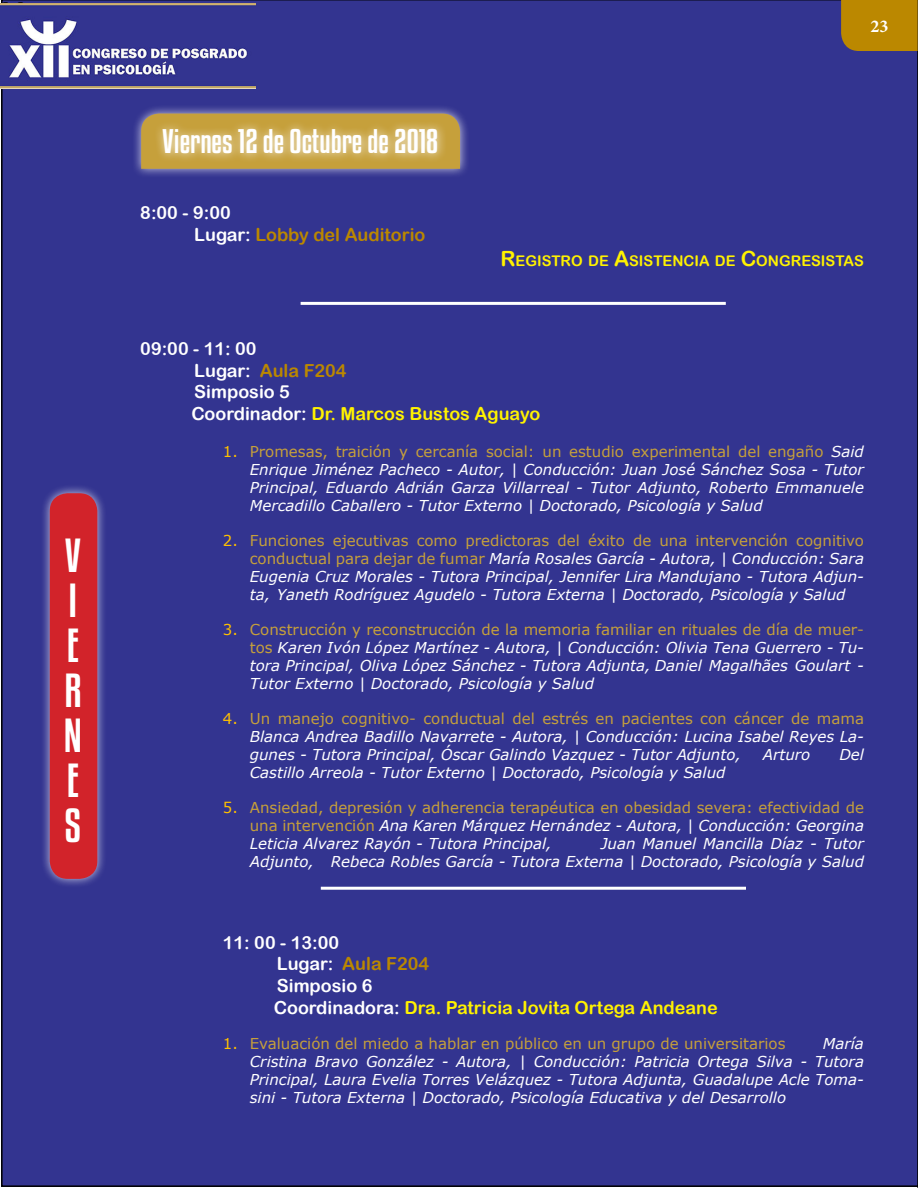
<style>
.page{position:relative;width:918px;height:1188px;background:#fff}
.page>*{position:absolute;margin:0;border:0;box-sizing:border-box;transform-origin:0 0}
.t1{font:42px/45px "Kenyan Coffee Rg";color:#fff;text-align:justify}
.t2{font:30px "Kenyan Coffee Rg";color:#fff}
.t3{font:18px/21.6px "Arial Rounded MT Bold";color:#fff}
.t4{font:18px/21.6px "Arial Rounded MT Bold";color:#b80}
.t5{font:18px "Minion Pro";color:#000}
.t6{font:700 18px "Minion Pro";color:#fff}
.t7{font:italic 15px/18px "Verdana";color:#fff;text-align:justify}
.t8{font:15px "Verdana";color:#c6a03b}
.t9{font:14.7px "Arial Rounded MT Bold";color:#fff200}
.s1{color:#fff}
.s2{font-size:21px}
.s3{color:#b80}
.s4{color:#fff200}
.s5{font-style:normal;color:#ffc000}
.s6{font-style:normal;color:#c6a03b}
.s7{color:#ffc000}
</style>
<div class="page">
<div style="left:1px;top:0;width:840px;height:1187px;background:#333490"></div>
<img style="left:1px;top:4px;width:255px;height:85px">
<div style="left:841px;top:0;width:77px;height:1188px;background:#333490"></div>
<div style="left:40px;top:484px;width:67px;height:405px;background:#fff;opacity:.75"></div>
<div style="left:50px;top:493px;width:47px;height:386px;background:#d2232a;border-radius:18px"></div>
<div style="left:132px;top:104px;width:338px;height:74px;background:#fff;opacity:.75"></div>
<svg style="left:141px;top:114px;width:319px;height:55px"></svg>
<div style="left:154px;top:120px;width:293px;height:43px;background:#fff;opacity:.75"></div>
<hr style="left:301px;top:302px;width:425px;height:3px;background:#fff">
<hr style="left:321px;top:887px;width:425px;height:3px;background:#fff">
<p class="t5" style="left:3px;top:-4px;width:31px">JuJu</p>
<h1 class="t1" style="left:64px;top:533px;width:20px">V I E R N E S</h1>
<h2 class="t2" style="left:163px;top:123px;width:277px">Viernes 12 de Octubre de 2018</h2>
<p class="t4" style="left:194px;top:202px;width:233px;text-indent:-54px"><span class="s1">8:00 - 9:00<br>Lugar:</span> Lobby del Auditorio</p>
<p class="t6" style="left:870px;top:14px;width:19px">23</p>
<p class="t9" style="left:501px;top:252px;width:365px"><span class="s2">R</span>EGISTRO DE <span class="s2">A</span>SISTENCIA DE <span class="s2">C</span>ONGRESISTAS</p>
<p class="t3" style="left:191px;top:338px;width:351px;text-indent:-51px">09:00 - 11: 00<br>Lugar: <span class="s3">Aula F204<br></span>Simposio 5<br>Coordinador: <span class="s4">Dr. Marcos Bustos Aguayo</span></p>
<p class="t7" style="left:250px;top:442px;width:616px;text-indent:-27px"><span class="s5">1.</span> <span class="s6">Promesas, traición y cercanía social: un estudio experimental del engaño</span> Said Enrique Jiménez Pacheco - Autor, | Conducción: Juan José Sánchez Sosa - Tutor Principal, Eduardo Adrián Garza Villarreal - Tutor Adjunto, Roberto Emmanuele Mercadillo Caballero - Tutor Externo | Doctorado, Psicología y Salud</p>
<p class="t7" style="left:250px;top:531px;width:616px;text-indent:-27px"><span class="s5">2.</span> <span class="s6">Funciones ejecutivas como predictoras del éxito de una intervención cognitivo conductual para dejar de fumar</span> María Rosales García - Autora, | Conducción: Sara Eugenia Cruz Morales - Tutora Principal, Jennifer Lira Mandujano - Tutora Adjun&shy;ta, Yaneth Rodríguez Agudelo - Tutora Externa | Doctorado, Psicología y Salud</p>
<p class="t7" style="left:250px;top:620px;width:616px;text-indent:-27px"><span class="s5">3.</span> <span class="s6">Construcción y reconstrucción de la memoria familiar en rituales de día de muer&shy;tos</span> Karen Ivón López Martínez - Autora, | Conducción: Olivia Tena Guerrero - Tu&shy;tora Principal, Oliva López Sánchez - Tutora Adjunta, Daniel Magalhães Goulart - Tutor Externo | Doctorado, Psicología y Salud</p>
<p class="t7" style="left:250px;top:709px;width:616px;text-indent:-27px"><span class="s5">4.</span> <span class="s6">Un manejo cognitivo- conductual del estrés en pacientes con cáncer de mama </span>Blanca Andrea Badillo Navarrete - Autora, | Conducción: Lucina Isabel Reyes La&shy;gunes - Tutora Principal, Óscar Galindo Vazquez - Tutor Adjunto,</p>
<p class="t7" style="left:763px;top:745px;width:49px">Arturo</p>
<p class="t7" style="left:839px;top:745px;width:26px">Del</p>
<p class="t7" style="left:250px;top:763px;width:477px">Castillo Arreola - Tutor Externo | Doctorado, Psicología y Salud</p>
<p class="t7" style="left:250px;top:798px;width:616px;text-indent:-27px"><span class="s5">5.</span> <span class="s6">Ansiedad, depresión y adherencia terapéutica en obesidad severa: efectividad de una intervención</span> Ana Karen Márquez Hernández - Autora, | Conducción: Georgina Leticia Alvarez Rayón - Tutora Principal,</p>
<p class="t7" style="left:250px;top:834px;width:616px;text-align:right">Juan Manuel Mancilla Díaz - Tutor<br>Adjunto, Rebeca Robles García - Tutora Externa | Doctorado, Psicología y Salud</p>
<p class="t3" style="left:274px;top:931px;width:445px;text-indent:-51px">11: 00 - 13:00<br>Lugar: <span class="s3">Aula F204<br></span>Simposio 6<br>Coordinadora: <span class="s4">Dra. Patricia Jovita Ortega Andeane</span></p>
<p class="t8" style="left:223px;top:1033px;width:564px"><span class="s7">1.</span> Evaluación del miedo a hablar en público en un grupo de universitarios</p>
<p class="t7" style="left:250px;top:1034px;width:616px;text-indent:573px">María Cristina Bravo González - Autora, | Conducción: Patricia Ortega Silva - Tutora Principal, Laura Evelia Torres Velázquez - Tutora Adjunta, Guadalupe Acle Toma&shy;sini - Tutora Externa | Doctorado, Psicología Educativa y del Desarrollo</p>
</div>
